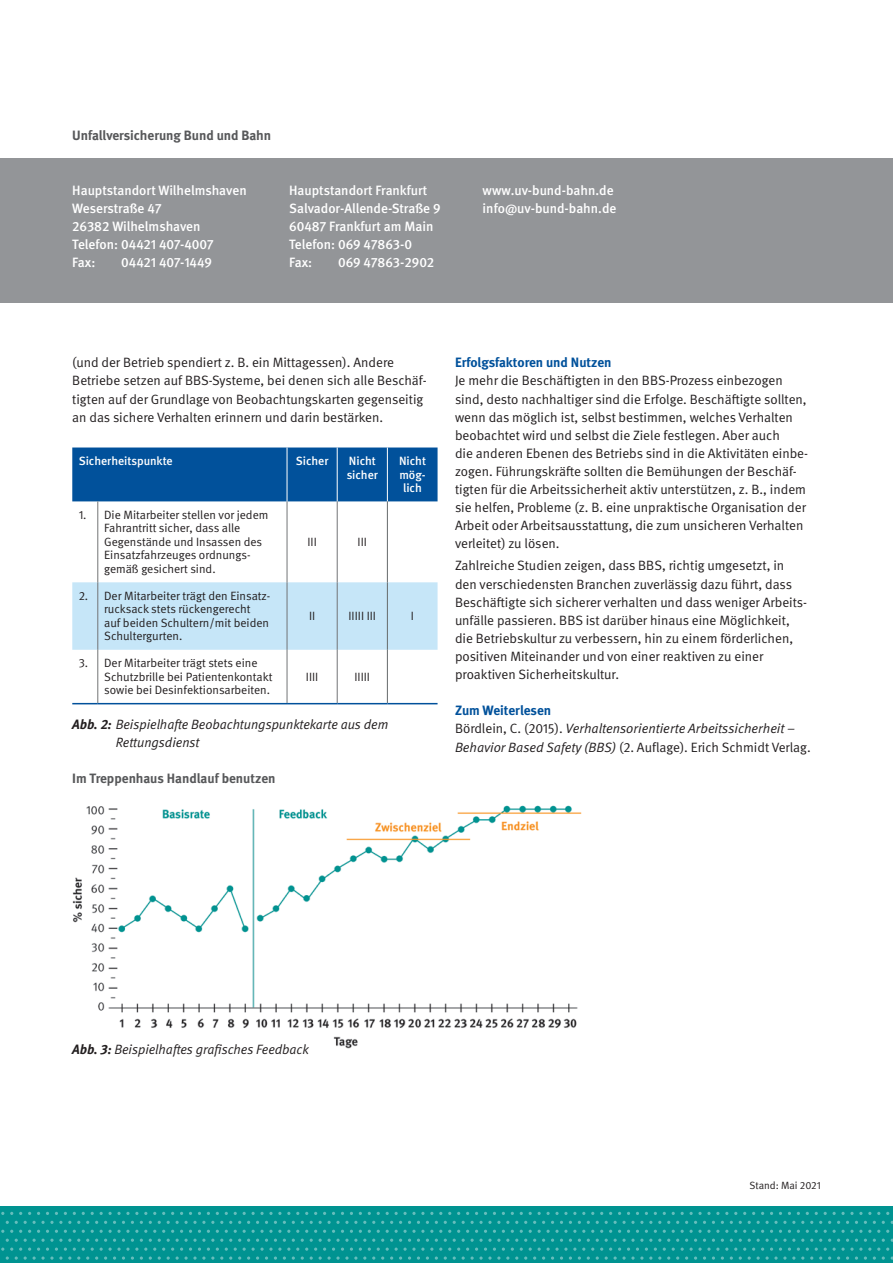
<style>
.page{position:relative;width:893px;height:1263px;background:#fff}
.page>*{position:absolute;margin:0;border:0;box-sizing:border-box;transform-origin:0 0}
.Fließtext{font:13.5px/18px "DGUV Meta";color:#231f20}
.Adresse{font:500 13.5px/18px "DGUV Meta";color:#fff}
.Fließtext-2{font:italic 13.5px/18px "DGUV Meta";color:#231f20}
.Zwischenüberschrift{font:700 13.5px "DGUV Meta";color:#01519b}
.Adresse-2{font:700 13.5px "DGUV Meta";letter-spacing:-.005em;color:#57585a}
.Zwischenüberschrift-2{font:700 13.5px "DGUV Meta";color:#57585a}
.Tabellen_normal{font:12px/13.5px "DGUV Meta";color:#231f20}
.Tabellenkopf{font:500 12px/13.5px "DGUV Meta";color:#fff}
.Fließtext-3{font:10.5px "DGUV Meta";color:#231f20}
.s1{font-weight:700}
.s2{font-style:normal}
</style>
<div class="page">
<div style="left:0;top:158px;width:893px;height:145px;background:#939598"></div>
<div style="left:0;top:1206px;width:893px;height:57px;background:#009391"></div>
<svg style="left:243px;top:1212px;width:38px;height:3px"></svg>
<svg style="left:386px;top:1212px;width:47px;height:3px"></svg>
<svg style="left:538px;top:1212px;width:38px;height:3px"></svg>
<svg style="left:681px;top:1212px;width:38px;height:3px"></svg>
<svg style="left:824px;top:1212px;width:38px;height:3px"></svg>
<svg style="left:176px;top:1221px;width:38px;height:3px"></svg>
<svg style="left:319px;top:1221px;width:38px;height:3px"></svg>
<svg style="left:462px;top:1221px;width:38px;height:3px"></svg>
<svg style="left:605px;top:1221px;width:38px;height:3px"></svg>
<svg style="left:748px;top:1221px;width:38px;height:3px"></svg>
<svg style="left:332px;top:1230px;width:361px;height:30px"></svg>
<svg style="left:694px;top:1230px;width:199px;height:30px"></svg>
<svg style="left:100px;top:1212px;width:38px;height:3px"></svg>
<svg style="left:33px;top:1221px;width:38px;height:3px"></svg>
<svg style="left:1px;top:1230px;width:330px;height:30px"></svg>
<div style="left:72px;top:447px;width:366px;height:54px;background:#01519b"></div>
<div style="left:72px;top:582px;width:366px;height:68px;background:#c6e6f8"></div>
<hr style="left:337px;top:447px;width:1px;height:54px;background:#fff">
<hr style="left:387px;top:447px;width:1px;height:54px;background:#fff">
<hr style="left:97px;top:501px;width:1px;height:81px;background:#727476">
<hr style="left:287px;top:501px;width:1px;height:81px;background:#727476">
<hr style="left:337px;top:501px;width:1px;height:81px;background:#727476">
<hr style="left:97px;top:582px;width:1px;height:68px;background:#727476">
<hr style="left:287px;top:582px;width:1px;height:68px;background:#727476">
<hr style="left:337px;top:582px;width:1px;height:68px;background:#727476">
<hr style="left:97px;top:650px;width:1px;height:53px;background:#727476">
<hr style="left:287px;top:650px;width:1px;height:53px;background:#727476">
<hr style="left:337px;top:650px;width:1px;height:53px;background:#727476">
<hr style="left:387px;top:501px;width:1px;height:81px;background:#656a6b">
<hr style="left:387px;top:582px;width:1px;height:68px;background:#656a6b">
<hr style="left:387px;top:650px;width:1px;height:53px;background:#656a6b">
<hr style="left:287px;top:447px;width:1px;height:54px;background:#fff">
<svg style="left:72px;top:703px;width:26px;height:1px"></svg>
<hr style="left:98px;top:703px;width:189px;height:1px;background:#01519b">
<hr style="left:287px;top:703px;width:50px;height:1px;background:#01519b">
<hr style="left:337px;top:703px;width:50px;height:1px;background:#01519b">
<hr style="left:387px;top:703px;width:51px;height:1px;background:#01519b">
<img style="left:72px;top:805px;width:510px;height:243px">
<p class="Adresse-2" style="left:72px;top:128px;width:200px">Unfallversicherung Bund und Bahn</p>
<p class="Adresse" style="left:72px;top:181px;width:176px">Hauptstandort Wilhelmshaven<br>Weserstraße 47<br>26382 Wilhelmshaven<br>Telefon: 04421 407-4007<br>Fax:</p>
<p class="Adresse" style="left:121px;top:254px;width:92px">04421 407-1449</p>
<p class="Adresse" style="left:289px;top:181px;width:153px">Hauptstandort Frankfurt<br>Salvador-Allende-Straße 9<br>60487 Frankfurt am Main<br>Telefon: 069 47863-0<br>Fax:</p>
<p class="Adresse" style="left:338px;top:254px;width:98px">069 47863-2902</p>
<p class="Adresse" style="left:483px;top:181px;width:135px">www.uv-bund-bahn.de info@uv-bund-bahn.de</p>
<p class="Fließtext" style="left:72px;top:354px;width:356px">(und der Betrieb spendiert z. B. ein Mittagessen). Andere Betriebe setzen auf BBS-Systeme, bei denen sich alle Beschäf&shy;tigten auf der Grundlage von Beobachtungskarten gegenseitig an das sichere Verhalten erinnern und darin bestärken.</p>
<p class="Tabellenkopf" style="left:79px;top:455px;width:96px">Sicherheitspunkte</p>
<p class="Tabellenkopf" style="left:296px;top:455px;width:34px">Sicher</p>
<p class="Tabellenkopf" style="left:347px;top:455px;width:33px">Nicht sicher</p>
<p class="Tabellenkopf" style="left:399px;top:455px;width:28px;text-align:center">Nicht mög&shy;lich</p>
<p class="Tabellen_normal" style="left:79px;top:508px;width:9px">1.</p>
<p class="Tabellen_normal" style="left:104px;top:508px;width:166px">Die Mitarbeiter stellen vor jedem<br>Fahrantritt sicher, dass alle<br>Gegenstände und Insassen des<br>Einsatzfahrzeuges ordnungs&shy;gemäß gesichert sind.</p>
<p class="Tabellen_normal" style="left:307px;top:535px;width:11px">III</p>
<p class="Tabellen_normal" style="left:358px;top:535px;width:11px">III</p>
<p class="Tabellen_normal" style="left:79px;top:589px;width:11px">2.</p>
<p class="Tabellen_normal" style="left:104px;top:589px;width:168px">Der Mitarbeiter trägt den Einsatz&shy;rucksack stets rückengerecht<br>auf beiden Schultern/mit beiden<br>Schultergurten.</p>
<p class="Tabellen_normal" style="left:309px;top:609px;width:8px">II</p>
<p class="Tabellen_normal" style="left:348px;top:609px;width:29px">IIIII III</p>
<p class="Tabellen_normal" style="left:411px;top:609px;width:5px">I</p>
<p class="Tabellen_normal" style="left:79px;top:657px;width:11px">3.</p>
<p class="Tabellen_normal" style="left:104px;top:657px;width:170px">Der Mitarbeiter trägt stets eine<br>Schutzbrille bei Patientenkontakt sowie bei Desinfektionsarbeiten.</p>
<p class="Tabellen_normal" style="left:306px;top:670px;width:14px">IIII</p>
<p class="Tabellen_normal" style="left:354px;top:670px;width:17px">IIIII</p>
<p class="Fließtext-2" style="left:116px;top:715px;width:274px;text-indent:-44px"><span class="s1">Abb. 2:</span> Beispielhafte Beobachtungspunktekarte aus dem<br>Rettungsdienst</p>
<h2 class="Zwischenüberschrift-2" style="left:72px;top:770px;width:205px">Im Treppenhaus Handlauf benutzen</h2>
<h2 class="Zwischenüberschrift" style="left:455px;top:355px;width:158px">Erfolgsfaktoren und Nutzen</h2>
<p class="Fließtext" style="left:455px;top:372px;width:355px">Je mehr die Beschäftigten in den BBS-Prozess einbezogen sind, desto nachhaltiger sind die Erfolge. Beschäftigte sollten, wenn das möglich ist, selbst bestimmen, welches Verhalten beobachtet wird und selbst die Ziele festlegen. Aber auch<br>die anderen Ebenen des Betriebs sind in die Aktivitäten einbe&shy;zogen. Führungskräfte sollten die Bemühungen der Beschäf&shy;tigten für die Arbeitssicherheit aktiv unterstützen, z. B., indem sie helfen, Probleme (z. B. eine unpraktische Organisation der Arbeit oder Arbeitsausstattung, die zum unsicheren Verhalten verleitet) zu lösen.</p>
<p class="Fließtext" style="left:455px;top:557px;width:354px">Zahlreiche Studien zeigen, dass BBS, richtig umgesetzt, in den verschiedensten Branchen zuverlässig dazu führt, dass Beschäftigte sich sicherer verhalten und dass weniger Arbeits&shy;unfälle passieren. BBS ist darüber hinaus eine Möglichkeit, die Betriebskultur zu verbessern, hin zu einem förderlichen, positiven Miteinander und von einer reaktiven zu einer proaktiven Sicherheitskultur.</p>
<h2 class="Zwischenüberschrift" style="left:455px;top:702px;width:98px">Zum Weiterlesen</h2>
<p class="Fließtext-2" style="left:455px;top:720px;width:357px"><span class="s2">Bördlein, C. (2015).</span> Verhaltensorientierte Arbeitssicherheit –<br>Behavior Based Safety (BBS) <span class="s2">(2. Auflage). Erich Schmidt Verlag.</span></p>
<p class="Fließtext-2" style="left:72px;top:1041px;width:238px"><span class="s1">Abb. 3:</span> Beispielhaftes grafisches Feedback</p>
<p class="Fließtext-3" style="left:749px;top:1179px;width:73px">Stand: Mai 2021</p>
</div>
